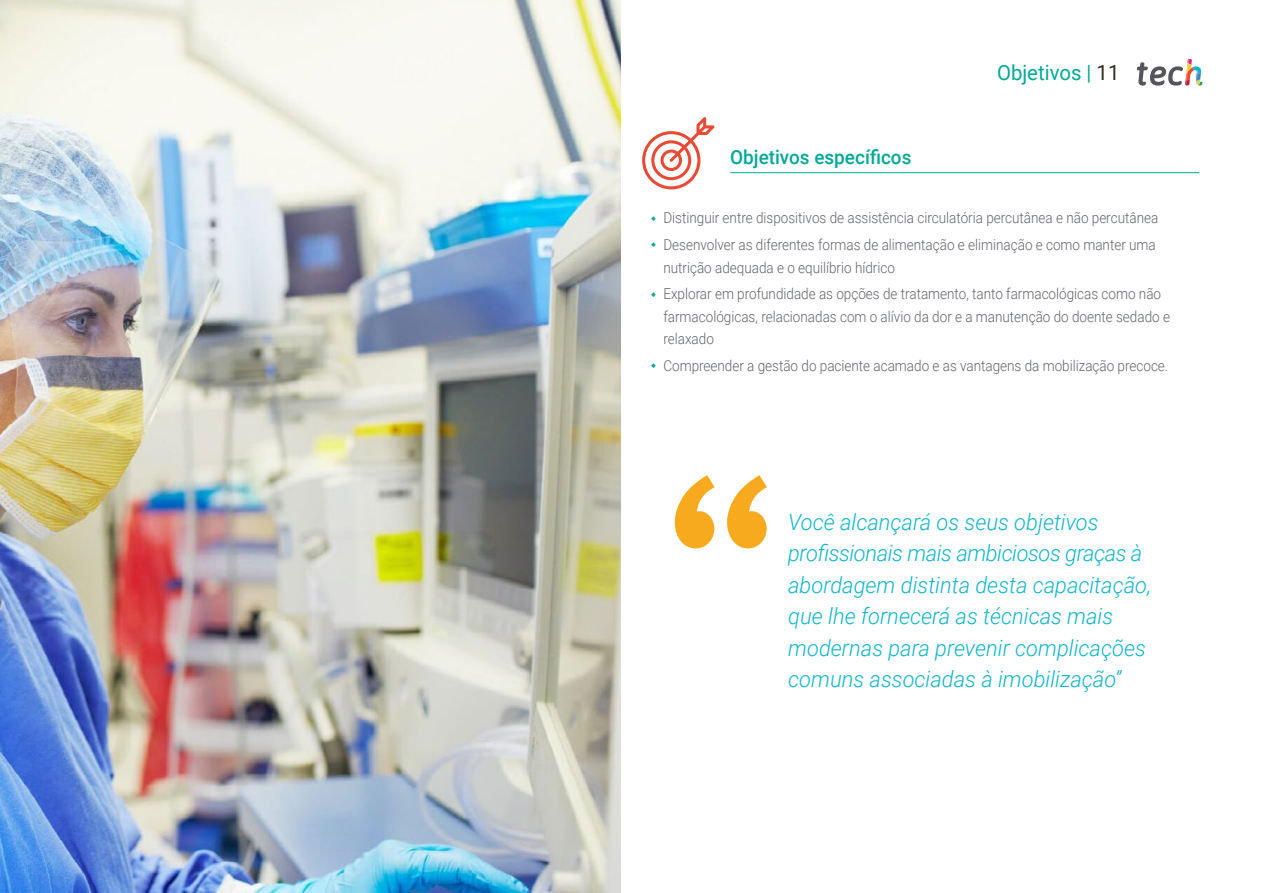
<style>
.page{position:relative;width:1263px;height:893px;background:#fff}
.page>*{position:absolute;margin:0;border:0;box-sizing:border-box;transform-origin:0 0}
.t1{font:italic 300 22.5px/31.5px "Roboto";color:#0fb6cf}
.t2{font:21px "Roboto";color:#00a996}
.t3{font:500 19.5px "Roboto";color:#00a996}
.t4{font:300 15px/26.7px "Roboto";color:#61646a;scale:.9 1}
.s1{color:#312e20}
</style>
<div class="page">
<hr style="left:730px;top:172px;width:469px;height:1px;background:#00a996">
<svg style="left:642px;top:117px;width:72px;height:72px"></svg>
<svg style="left:675px;top:475px;width:92px;height:73px"></svg>
<img style="left:0;top:0;width:621px;height:893px">
<svg style="left:1137px;top:59px;width:65px;height:27px"></svg>
<h3 class="t3" style="left:730px;top:144px;width:183px">Objetivos específicos</h3>
<h2 class="t2" style="left:997px;top:57px;width:124px">Objetivos | <span class="s1">11</span></h2>
<p class="t4" style="left:663px;top:204px;width:551px">Distinguir entre dispositivos de assistência circulatória percutânea e não percutânea<br>Desenvolver as diferentes formas de alimentação e eliminação e como manter uma</p>
<p class="t4" style="left:663px;top:253px;width:555px">nutrição adequada e o equilíbrio hídrico<br>Explorar em profundidade as opções de tratamento, tanto farmacológicas como não</p>
<p class="t4" style="left:663px;top:305px;width:564px;line-height:22.5px">farmacológicas, relacionadas com o alívio da dor e a manutenção do doente sedado e relaxado</p>
<p class="t4" style="left:663px;top:352px;width:562px">Compreender a gestão do paciente acamado e as vantagens da mobilização precoce.</p>
<h1 class="t1" style="left:788px;top:505px;width:364px">Você alcançará os seus objetivos profissionais mais ambiciosos graças à abordagem distinta desta capacitação, que lhe fornecerá as técnicas mais modernas para prevenir complicações comuns associadas à imobilização”</h1>
</div>
